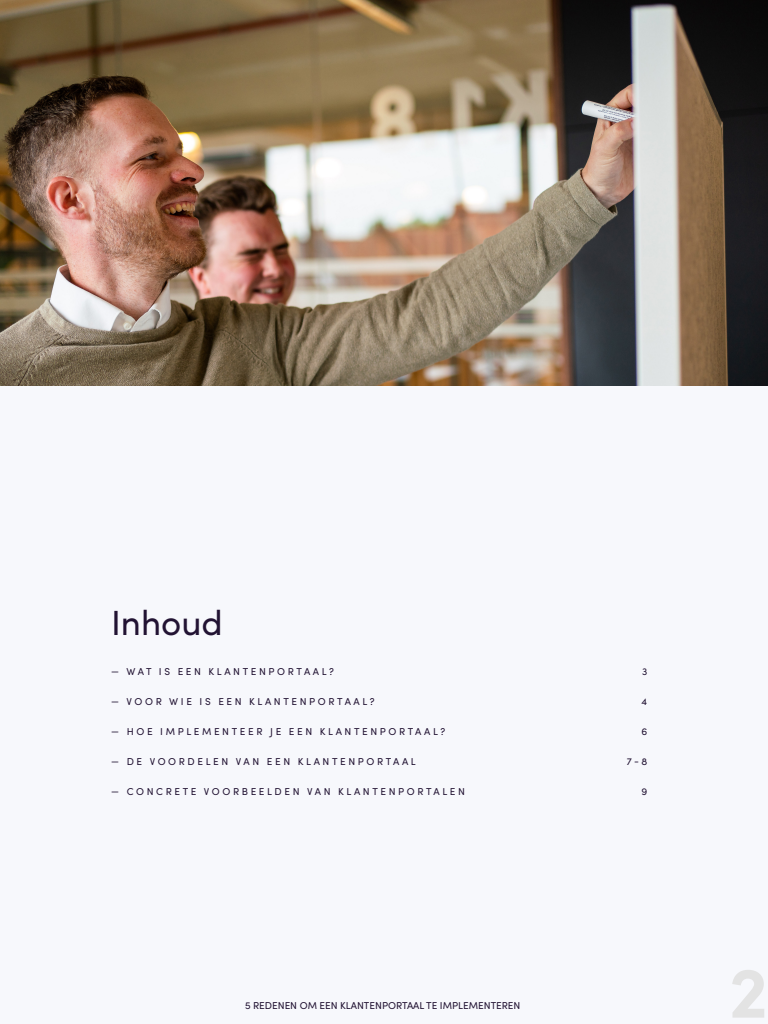
<style>
.page{position:relative;width:768px;height:1024px;background:#fff}
.page>*{position:absolute;margin:0;border:0;box-sizing:border-box;transform-origin:0 0}
.t1{font:700 72px "Sofia Pro";color:#e3e3e3}
.TOC_-_Title{font:35px "Sofia Pro";color:#221333}
.t2{font:10px "Sofia Pro";letter-spacing:.26em;color:#221333}
.t3{font:10px "Sofia Pro";color:#221333}
</style>
<div class="page">
<img style="left:0;top:0;width:768px;height:386px">
<div style="left:0;top:386px;width:768px;height:638px;background:#f7f8fc"></div>
<p class="TOC_-_Title" style="left:111px;top:597px;width:113px">Inhoud</p>
<p class="t2" style="left:111px;top:664px;width:224px">— WAT IS EEN KLANTENPORTAAL?</p>
<p class="t2" style="left:642px;top:664px;width:7px">3</p>
<p class="t2" style="left:111px;top:694px;width:265px">— VOOR WIE IS EEN KLANTENPORTAAL?</p>
<p class="t2" style="left:642px;top:694px;width:7px">4</p>
<p class="t2" style="left:111px;top:724px;width:335px">— HOE IMPLEMENTEER JE EEN KLANTENPORTAAL?</p>
<p class="t2" style="left:641px;top:724px;width:7px">6</p>
<p class="t2" style="left:111px;top:754px;width:306px">— DE VOORDELEN VAN EEN KLANTENPORTAAL</p>
<p class="t2" style="left:627px;top:754px;width:22px">7-8</p>
<p class="t2" style="left:111px;top:784px;width:355px">— CONCRETE VOORBEELDEN VAN KLANTENPORTALEN</p>
<p class="t2" style="left:641px;top:784px;width:7px">9</p>
<p class="t3" style="left:245px;top:998px;width:277px">5 REDENEN OM EEN KLANTENPORTAAL TE IMPLEMENTEREN</p>
<h1 class="t1" style="left:729px;top:937px;width:40px">2</h1>
</div>
